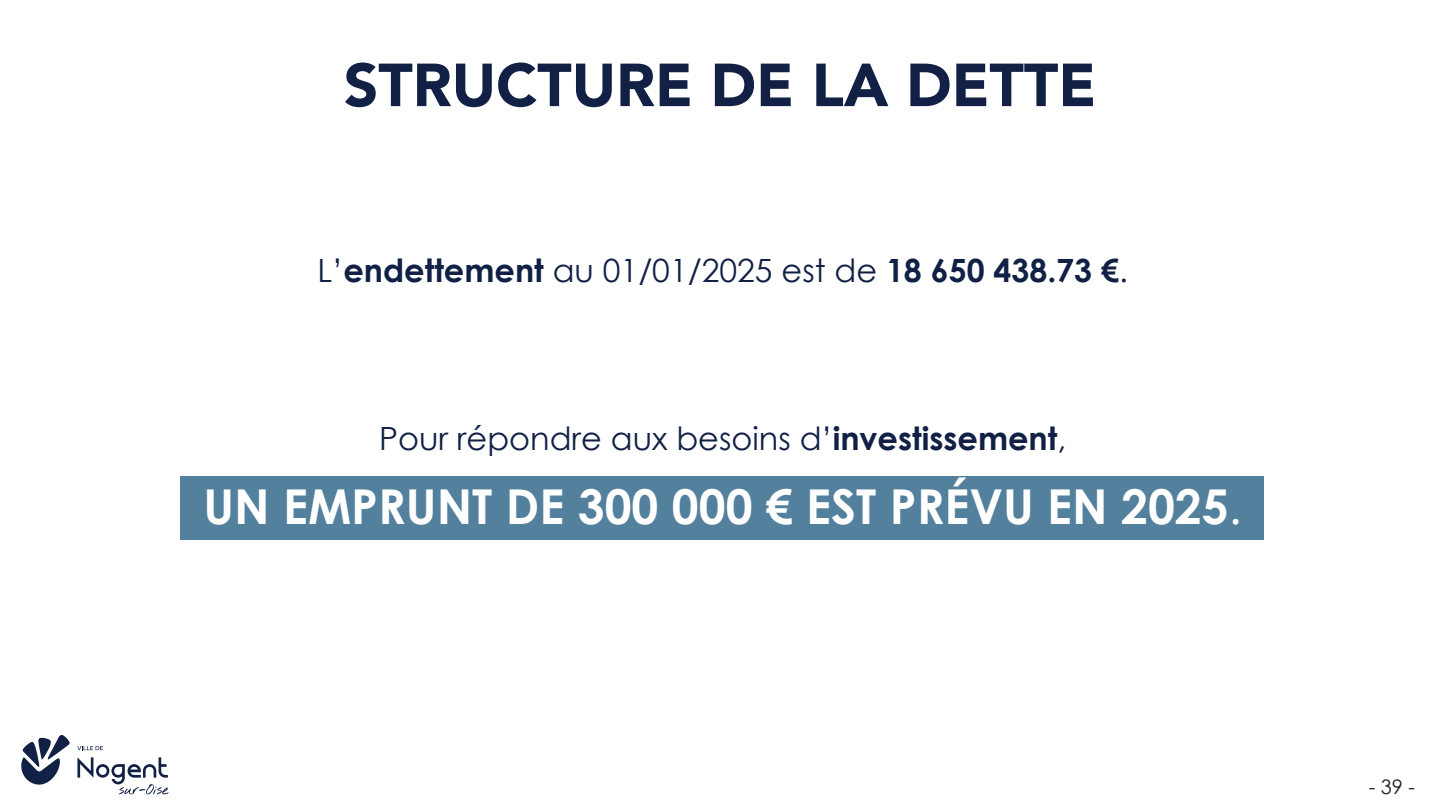
<style>
.page{position:relative;width:1440px;height:811px;background:#fff}
.page>*{position:absolute;margin:0;border:0;box-sizing:border-box;transform-origin:0 0}
.t1{font:900 60px "Avenir";color:#122046}
.t2{font:700 48px "Century Gothic";color:#fff}
.t3{font:700 32px "Century Gothic";color:#112045}
.t4{font:32px "Century Gothic";color:#112045}
.t5{font:20px "Century Gothic";color:#231f20}
.s1{font-weight:400}
.s2{font-weight:700}
</style>
<div class="page">
<div style="left:180px;top:476px;width:1084px;height:63px;background:#52809d"></div>
<svg style="left:77px;top:757px;width:92px;height:37px"></svg>
<svg style="left:77px;top:746px;width:26px;height:3px"></svg>
<svg style="left:21px;top:735px;width:49px;height:50px"></svg>
<p class="t1" style="left:344px;top:34px;width:754px">STRUCTURE DE LA DETTE</p>
<p class="t3" style="left:317px;top:245px;width:812px"><span class="s1">L’</span>endettement <span class="s1">au 01/01/2025 est de</span> 18 650 438.73 €<span class="s1">.</span></p>
<p class="t4" style="left:379px;top:415px;width:689px">Pour répondre aux besoins d’<span class="s2">investissement</span>,</p>
<p class="t2" style="left:203px;top:469px;width:1040px">UN EMPRUNT DE 300 000 € EST PRÉVU EN 2025<span class="s1">.</span></p>
<p class="t5" style="left:1369px;top:772px;width:48px">- 39 -</p>
</div>
